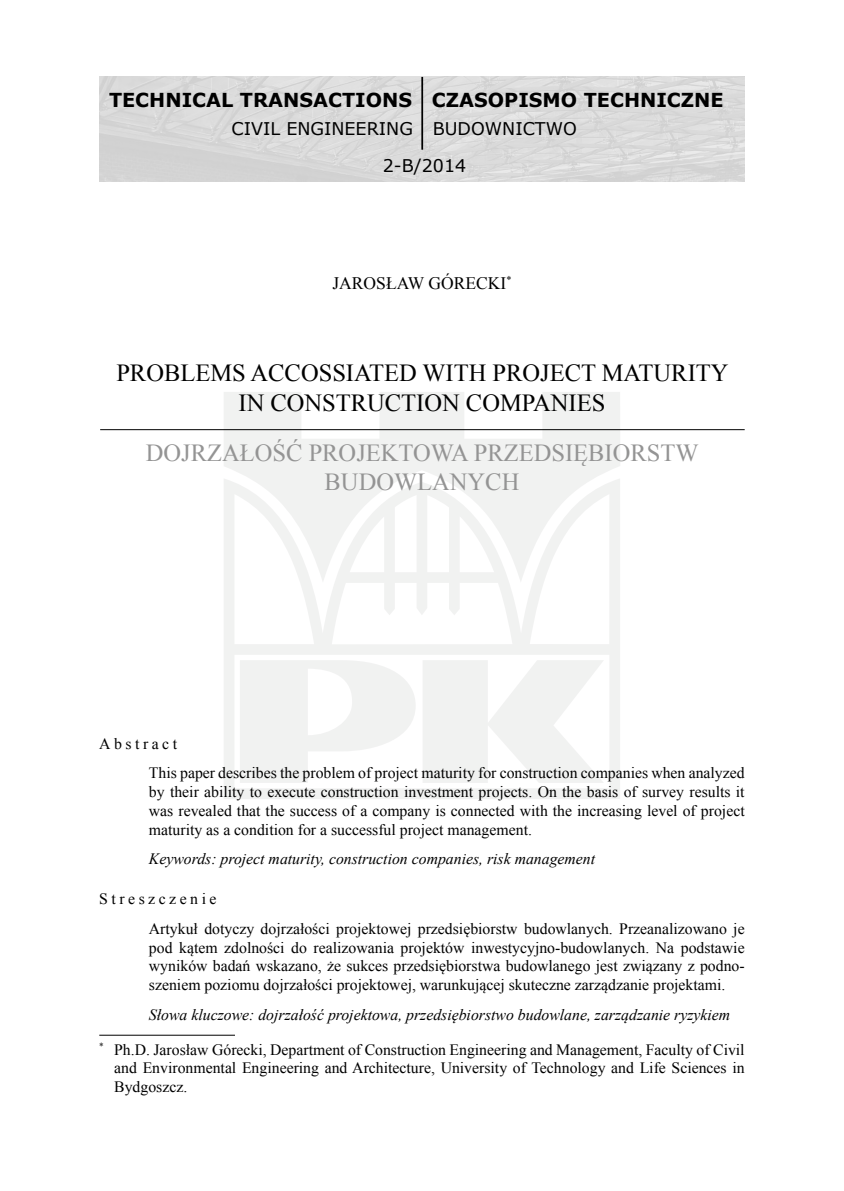
<style>
.page{position:relative;width:844px;height:1191px;background:#fff}
.page>*{position:absolute;margin:0;border:0;box-sizing:border-box;transform-origin:0 0}
.tytul_artykulu{font:24.5px/29.4px "Times New Roman";color:#000;text-align:center}
.tytul_artukulu_angie{font:24.5px/29.4px "Times New Roman";color:#949494;text-align:center}
.t1{font:700 19.25px "Verdana";color:#000}
.t2{font:17.5px "Verdana";color:#000}
.autor{font:17.5px "Times New Roman";color:#000}
.streszczenie_tekst{font:15.75px/18.9px "Times New Roman";color:#000;text-align:justify}
.przypis_cz{font:15.75px/18.9px "Times New Roman";color:#000;text-align:justify}
.slowa_kluczowe{font:italic 15.75px "Times New Roman";color:#000}
.streszczenie{font:15.75px "Times New Roman";letter-spacing:.22em;color:#000}
</style>
<div class="page">
<svg style="left:223px;top:392px;width:397px;height:407px;fill:#f1f2f1"></svg>
<hr style="left:99px;top:1034px;width:136px;height:1px;background:#000">
<img style="left:99px;top:77px;width:645px;height:104px">
<hr style="left:421px;top:77px;width:2px;height:73px;background:#000">
<hr style="left:100px;top:429px;width:644px;height:1px;background:#000">
<p class="t1" style="left:109px;top:86px;width:304px">TECHNICAL TRANSACTIONS</p>
<p class="t2" style="left:231px;top:116px;width:183px">CIVIL ENGINEERING</p>
<p class="t2" style="left:382px;top:154px;width:85px">2-B/2014</p>
<p class="t1" style="left:432px;top:86px;width:293px">CZASOPISMO TECHNICZNE</p>
<p class="t2" style="left:432px;top:116px;width:145px">BUDOWNICTWO</p>
<p class="autor" style="left:332px;top:271px;width:180px">JAROSŁAW GÓRECKI<sup>*</sup></p>
<p class="tytul_artykulu" style="left:116px;top:358px;width:613px">PROBLEMS ACCOSSIATED WITH PROJECT MATURITY<br>IN CONSTRUCTION COMPANIES</p>
<p class="tytul_artukulu_angie" style="left:146px;top:438px;width:554px">DOJRZAŁOŚĆ PROJEKTOWA PRZEDSIĘBIORSTW<br>BUDOWLANYCH</p>
<p class="streszczenie" style="left:99px;top:733px;width:79px">Abstract</p>
<p class="streszczenie_tekst" style="left:149px;top:763px;width:597px">This paper describes the problem of project maturity for construction companies when analyzed by their ability to execute construction investment projects. On the basis of survey results it was revealed that the success of a company is connected with the increasing level of project maturity as a condition for a successful project management.</p>
<p class="slowa_kluczowe" style="left:149px;top:848px;width:447px">Keywords: project maturity, construction companies, risk management</p>
<p class="streszczenie" style="left:99px;top:888px;width:119px">Streszczenie</p>
<p class="streszczenie_tekst" style="left:149px;top:918px;width:597px">Artykuł dotyczy dojrzałości projektowej przedsiębiorstw budowlanych. Przeanalizowano je pod kątem zdolności do realizowania projektów inwestycyjno-budowlanych. Na podstawie wyników badań wskazano, że sukces przedsiębiorstwa budowlanego jest związany z podno&shy;szeniem poziomu dojrzałości projektowej, warunkującej skuteczne zarządzanie projektami.</p>
<p class="slowa_kluczowe" style="left:149px;top:1003px;width:582px">Słowa kluczowe: dojrzałość projektowa, przedsiębiorstwo budowlane, zarządzanie ryzykiem</p>
<p class="przypis_cz" style="left:114px;top:1039px;width:631px;text-indent:-15px"><sup>*</sup> Ph.D. Jarosław Górecki, Department of Construction Engineering and Management, Faculty of Civil and Environmental Engineering and Architecture, University of Technology and Life Sciences in Bydgoszcz.</p>
</div>
